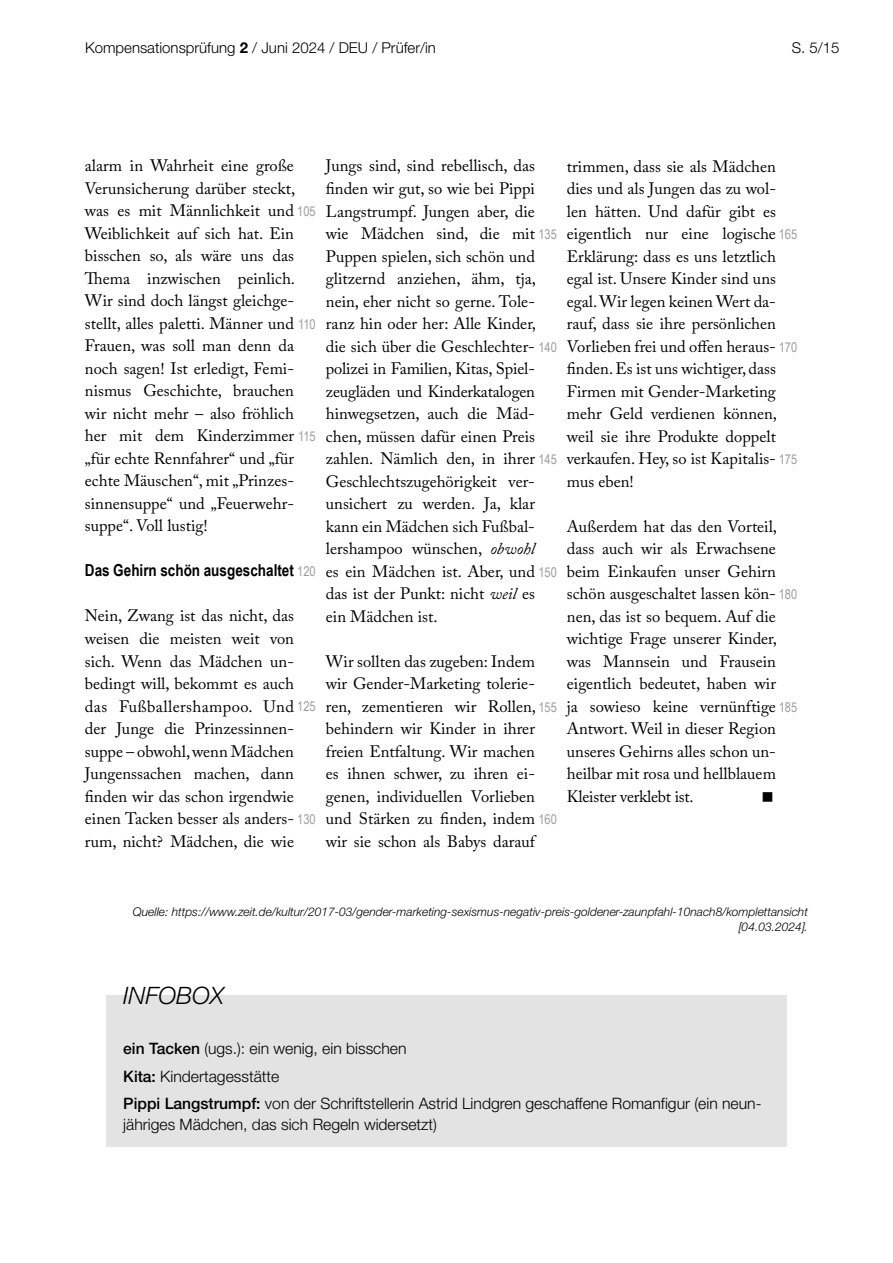
<style>
.page{position:relative;width:893px;height:1263px;background:#fff}
.page>*{position:absolute;margin:0;border:0;box-sizing:border-box;transform-origin:0 0}
.t1{font:italic 300 24px "Helvetica Neue LT Std";color:#000}
.t2{font:16.5px/22.5px "Adobe Caslon Pro";color:#000;text-align:justify}
.t3{font:700 16.5px "Arial Narrow";color:#000}
.t4{font:16.5px "Wingdings";color:#000}
.t5{font:300 15.75px/27.5px "Helvetica Neue LT Std";color:#000}
.t6{font:300 15px "Helvetica Neue LT Std";color:#000}
.t7{font:13.5px "Arial Narrow";color:#9d9d9d}
.t8{font:italic 300 12px/15px "Helvetica Neue LT Std";color:#000;text-align:right}
.s1{font-weight:700}
.s2{font-style:italic}
.s3{font-weight:500}
</style>
<div class="page">
<div style="left:106px;top:995px;width:681px;height:152px;background:#e3e3e3"></div>
<p class="t6" style="left:85px;top:39px;width:352px">Kompensationsprüfung <span class="s1">2</span> / Juni 2024 / DEU / Prüfer/in</p>
<p class="t6" style="left:792px;top:39px;width:49px">S. 5/15</p>
<p class="t2" style="left:85px;top:154px;width:212px">alarm in Wahrheit eine große Verunsicherung darüber steckt, was es mit Männlichkeit und Weiblichkeit auf sich hat. Ein bisschen so, als wäre uns das Thema inzwischen peinlich.<br>Wir sind doch längst gleichge&shy;stellt, alles paletti. Männer und Frauen, was soll man denn da noch sagen! Ist erledigt, Femi&shy;nismus Geschichte, brauchen wir nicht mehr – also fröhlich her mit dem Kinderzimmer „für echte Rennfahrer“ und „für echte Mäuschen“, mit „Prinzes&shy;sinnensuppe“ und „Feuerwehr&shy;suppe“. Voll lustig!</p>
<p class="t3" style="left:85px;top:558px;width:211px">Das Gehirn schön ausgeschaltet</p>
<p class="t2" style="left:85px;top:604px;width:211px">Nein, Zwang ist das nicht, das weisen die meisten weit von sich. Wenn das Mädchen un&shy;bedingt will, bekommt es auch das Fußballershampoo. Und der Junge die Prinzessinnen&shy;suppe – obwohl, wenn Mädchen Jungenssachen machen, dann finden wir das schon irgendwie einen Tacken besser als anders&shy;rum, nicht? Mädchen, die wie</p>
<p class="t7" style="left:297px;top:202px;width:20px">105</p>
<p class="t7" style="left:298px;top:314px;width:19px">110</p>
<p class="t7" style="left:298px;top:427px;width:19px">115</p>
<p class="t7" style="left:297px;top:562px;width:20px">120</p>
<p class="t7" style="left:297px;top:697px;width:20px">125</p>
<p class="t7" style="left:297px;top:809px;width:20px">130</p>
<p class="t2" style="left:326px;top:155px;width:212px">Jungs sind, sind rebellisch, das finden wir gut, so wie bei Pippi Langstrumpf. Jungen aber, die wie Mädchen sind, die mit Puppen spielen, sich schön und glitzernd anziehen, ähm, tja, nein, eher nicht so gerne. Tole&shy;ranz hin oder her: Alle Kinder, die sich über die Geschlechter&shy;polizei in Familien, Kitas, Spiel&shy;zeugläden und Kinderkatalogen hinwegsetzen, auch die Mäd&shy;chen, müssen dafür einen Preis zahlen. Nämlich den, in ihrer Geschlechtszugehörigkeit ver&shy;unsichert zu werden. Ja, klar kann ein Mädchen sich Fußbal&shy;lershampoo wünschen, <span class="s2">obwohl </span>es ein Mädchen ist. Aber, und das ist der Punkt: nicht <span class="s2">weil</span> es ein Mädchen ist.</p>
<p class="t2" style="left:326px;top:650px;width:212px">Wir sollten das zugeben: Indem wir Gender-Marketing tolerie&shy;ren, zementieren wir Rollen, behindern wir Kinder in ihrer freien Entfaltung. Wir machen es ihnen schwer, zu ihren ei&shy;genen, individuellen Vorlieben und Stärken zu finden, indem wir sie schon als Babys darauf</p>
<p class="t7" style="left:538px;top:224px;width:20px">135</p>
<p class="t7" style="left:538px;top:337px;width:20px">140</p>
<p class="t7" style="left:538px;top:449px;width:20px">145</p>
<p class="t7" style="left:538px;top:562px;width:20px">150</p>
<p class="t7" style="left:538px;top:697px;width:20px">155</p>
<p class="t7" style="left:538px;top:809px;width:20px">160</p>
<p class="t2" style="left:567px;top:155px;width:212px">trimmen, dass sie als Mädchen dies und als Jungen das zu wol&shy;len hätten. Und dafür gibt es eigentlich nur eine logische Erklärung: dass es uns letztlich egal ist. Unsere Kinder sind uns egal. Wir legen keinen Wert da&shy;rauf, dass sie ihre persönlichen Vorlieben frei und offen heraus&shy;finden. Es ist uns wichtiger, dass Firmen mit Gender-Marketing mehr Geld verdienen können, weil sie ihre Produkte doppelt verkaufen. Hey, so ist Kapitalis&shy;mus eben!</p>
<p class="t2" style="left:567px;top:515px;width:212px">Außerdem hat das den Vorteil, dass auch wir als Erwachsene beim Einkaufen unser Gehirn schön ausgeschaltet lassen kön&shy;nen, das ist so bequem. Auf die wichtige Frage unserer Kinder, was Mannsein und Frausein eigentlich bedeutet, haben wir ja sowieso keine vernünftige Antwort. Weil in dieser Region unseres Gehirns alles schon un&shy;heilbar mit rosa und hellblauem Kleister verklebt ist.</p>
<p class="t7" style="left:779px;top:224px;width:20px">165</p>
<p class="t7" style="left:779px;top:337px;width:20px">170</p>
<p class="t7" style="left:779px;top:449px;width:20px">175</p>
<p class="t7" style="left:779px;top:584px;width:20px">180</p>
<p class="t7" style="left:779px;top:697px;width:20px">185</p>
<p class="t4" style="left:762px;top:788px;width:14px">■</p>
<p class="t8" style="left:133px;top:904px;width:676px">Quelle: https://www.zeit.de/kultur/2017-03/gender-marketing-sexismus-negativ-preis-goldener-zaunpfahl-10nach8/komplettansicht [04.03.2024].</p>
<h1 class="t1" style="left:123px;top:981px;width:102px">INFOBOX</h1>
<p class="t5" style="left:123px;top:1035px;width:640px"><span class="s3">ein Tacken</span> (ugs.): ein wenig, ein bisschen<br><span class="s3">Kita:</span> Kindertagesstätte<br><span class="s3">Pippi Langstrumpf:</span> von der Schriftstellerin Astrid Lindgren geschaffene Romanfigur (ein neun-</p>
<p class="t5" style="left:123px;top:1110px;width:315px">jähriges Mädchen, das sich Regeln widersetzt)</p>
</div>
